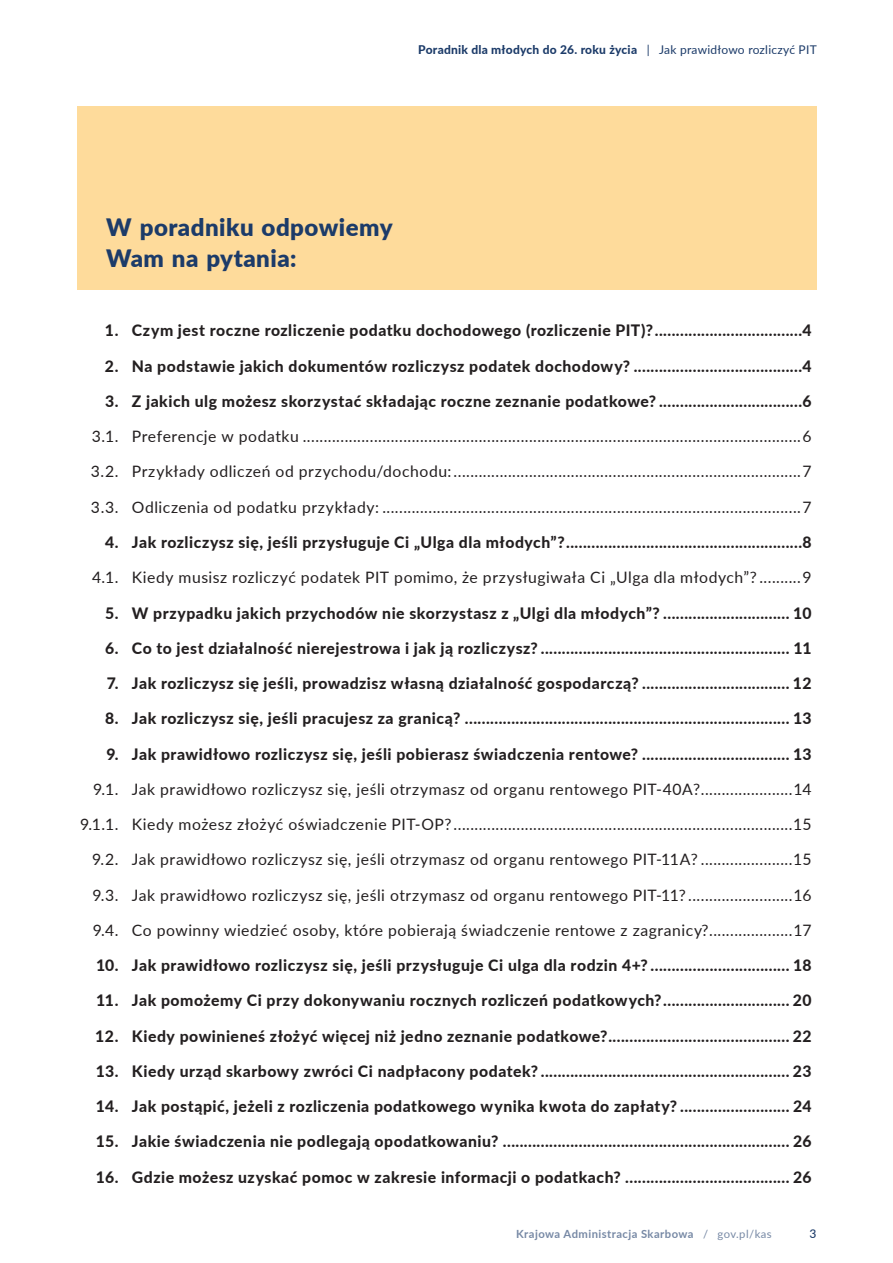
<style>
.page{position:relative;width:893px;height:1263px;background:#fff}
.page>*{position:absolute;margin:0;border:0;box-sizing:border-box;transform-origin:0 0}
.tytul_1{font:900 24px/31.5px "Lato";letter-spacing:.02em;color:#1c3b69}
.ST_1_od__3_int_15{font:800 15.75px "Lato";letter-spacing:.035em;color:#231f20}
.ST_1_od__3_int_15-2{font:15.75px "Lato";letter-spacing:.035em;color:#231f20}
.t1{font:800 12px "Lato";letter-spacing:.02em;color:#1c3b69}
.t2{font:500 12px "Lato";color:#1c3b69}
.t3{font:700 11.25px "Lato";letter-spacing:.04em;color:#7789a5}
.s1{font-weight:400}
</style>
<div class="page">
<div style="left:77px;top:106px;width:739px;height:184px;background:#fedb9b"></div>
<p class="t1" style="left:418px;top:41px;width:400px">Poradnik dla młodych do 26. roku życia <span class="s1">| Jak prawidłowo rozliczyć PIT</span></p>
<p class="tytul_1" style="left:106px;top:210px;width:288px">W poradniku odpowiemy<br>Wam na pytania:</p>
<p class="ST_1_od__3_int_15" style="left:105px;top:319px;width:708px">1. Czym jest roczne rozliczenie podatku dochodowego (rozliczenie PIT)?...................................4</p>
<p class="ST_1_od__3_int_15" style="left:105px;top:354px;width:708px">2. Na podstawie jakich dokumentów rozliczysz podatek dochodowy? ........................................4</p>
<p class="ST_1_od__3_int_15" style="left:105px;top:389px;width:708px">3. Z jakich ulg możesz skorzystać składając roczne zeznanie podatkowe? ..................................6</p>
<p class="ST_1_od__3_int_15-2" style="left:92px;top:425px;width:721px">3.1. Preferencje w podatku .......................................................................................................................6</p>
<p class="ST_1_od__3_int_15-2" style="left:91px;top:460px;width:722px">3.2. Przykłady odliczeń od przychodu/dochodu:...................................................................................7</p>
<p class="ST_1_od__3_int_15-2" style="left:91px;top:496px;width:722px">3.3. Odliczenia od podatku przykłady: ....................................................................................................7</p>
<p class="ST_1_od__3_int_15" style="left:105px;top:530px;width:708px">4. Jak rozliczysz się, jeśli przysługuje Ci „Ulga dla młodych”?........................................................8</p>
<p class="ST_1_od__3_int_15-2" style="left:92px;top:566px;width:721px">4.1. Kiedy musisz rozliczyć podatek PIT pomimo, że przysługiwała Ci „Ulga dla młodych”? ..........9</p>
<p class="ST_1_od__3_int_15" style="left:105px;top:601px;width:708px">5. W przypadku jakich przychodów nie skorzystasz z „Ulgi dla młodych”? .............................. 10</p>
<p class="ST_1_od__3_int_15" style="left:105px;top:636px;width:708px">6. Co to jest działalność nierejestrowa i jak ją rozliczysz? ........................................................... 11</p>
<p class="ST_1_od__3_int_15" style="left:107px;top:672px;width:706px">7. Jak rozliczysz się jeśli, prowadzisz własną działalność gospodarczą? ................................... 12</p>
<p class="ST_1_od__3_int_15" style="left:105px;top:707px;width:708px">8. Jak rozliczysz się, jeśli pracujesz za granicą? ............................................................................. 13</p>
<p class="ST_1_od__3_int_15" style="left:106px;top:742px;width:707px">9. Jak prawidłowo rozliczysz się, jeśli pobierasz świadczenia rentowe? ................................... 13</p>
<p class="ST_1_od__3_int_15-2" style="left:93px;top:778px;width:720px">9.1. Jak prawidłowo rozliczysz się, jeśli otrzymasz od organu rentowego PIT-40A?......................14</p>
<p class="ST_1_od__3_int_15-2" style="left:80px;top:813px;width:733px">9.1.1. Kiedy możesz złożyć oświadczenie PIT-OP?.................................................................................15</p>
<p class="ST_1_od__3_int_15-2" style="left:92px;top:848px;width:721px">9.2. Jak prawidłowo rozliczysz się, jeśli otrzymasz od organu rentowego PIT-11A? ......................15</p>
<p class="ST_1_od__3_int_15-2" style="left:92px;top:883px;width:721px">9.3. Jak prawidłowo rozliczysz się, jeśli otrzymasz od organu rentowego PIT-11? .........................16</p>
<p class="ST_1_od__3_int_15-2" style="left:93px;top:919px;width:720px">9.4. Co powinny wiedzieć osoby, które pobierają świadczenie rentowe z zagranicy?....................17</p>
<p class="ST_1_od__3_int_15" style="left:96px;top:954px;width:717px">10. Jak prawidłowo rozliczysz się, jeśli przysługuje Ci ulga dla rodzin 4+? ................................. 18</p>
<p class="ST_1_od__3_int_15" style="left:96px;top:989px;width:717px">11. Jak pomożemy Ci przy dokonywaniu rocznych rozliczeń podatkowych?.............................. 20</p>
<p class="ST_1_od__3_int_15" style="left:95px;top:1024px;width:718px">12. Kiedy powinieneś złożyć więcej niż jedno zeznanie podatkowe?........................................... 22</p>
<p class="ST_1_od__3_int_15" style="left:96px;top:1059px;width:717px">13. Kiedy urząd skarbowy zwróci Ci nadpłacony podatek? ........................................................... 23</p>
<p class="ST_1_od__3_int_15" style="left:96px;top:1095px;width:717px">14. Jak postąpić, jeżeli z rozliczenia podatkowego wynika kwota do zapłaty? .......................... 24</p>
<p class="ST_1_od__3_int_15" style="left:96px;top:1130px;width:717px">15. Jakie świadczenia nie podlegają opodatkowaniu? .................................................................... 26</p>
<p class="ST_1_od__3_int_15" style="left:96px;top:1165px;width:717px">16. Gdzie możesz uzyskać pomoc w zakresie informacji o podatkach? ....................................... 26</p>
<p class="t3" style="left:516px;top:1225px;width:257px">Krajowa Administracja Skarbowa <span class="s1">/ gov.pl/kas</span></p>
<p class="t2" style="left:809px;top:1225px;width:8px">3</p>
</div>
